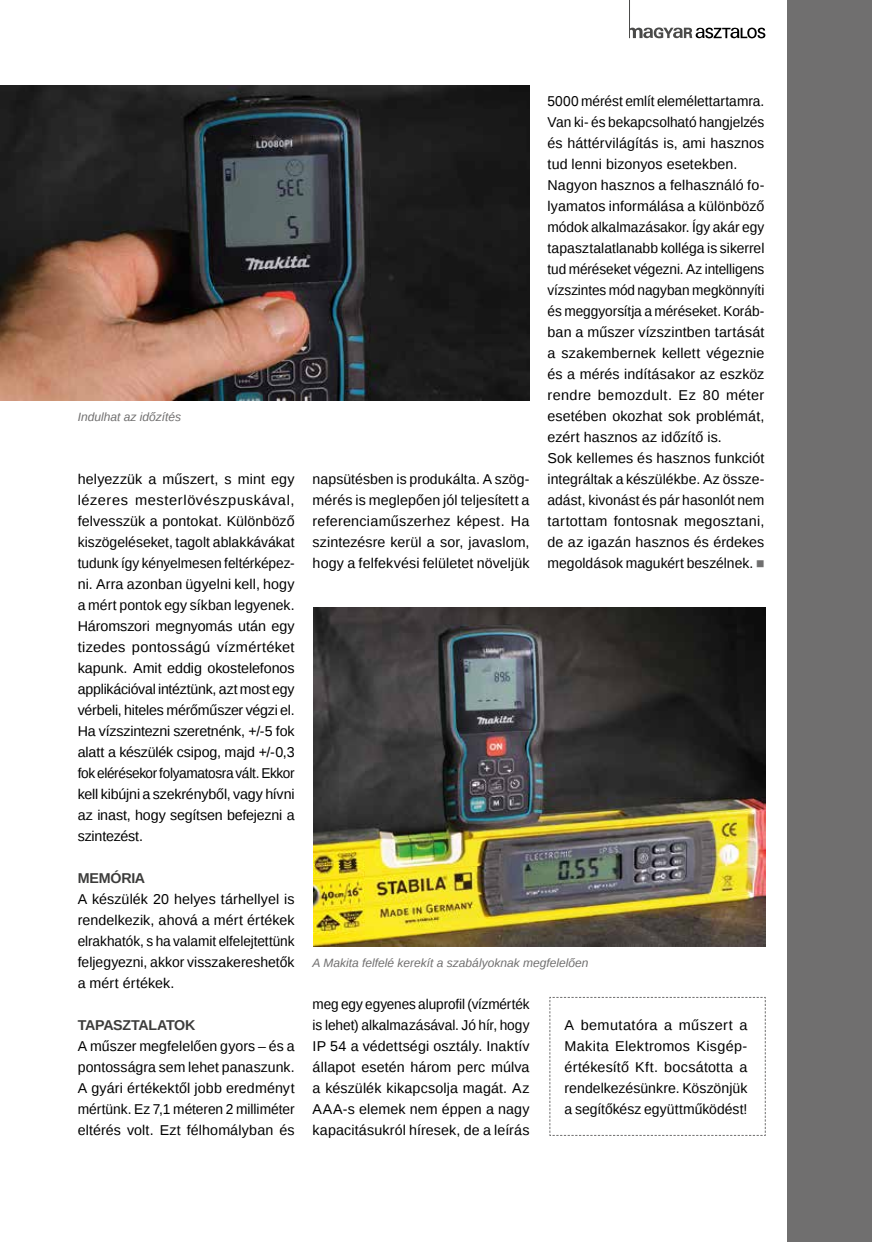
<style>
.page{position:relative;width:872px;height:1242px;background:#fff}
.page>*{position:absolute;margin:0;border:0;box-sizing:border-box;transform-origin:0 0}
.t1{font:14.25px/21px "Liberation Sans";letter-spacing:.005em;color:#000;text-align:justify}
.t2{font:14.25px/21px "Liberation Sans";letter-spacing:.005em;color:#000;scale:.96 1}
.t3{font:14.25px/21px "Liberation Sans";letter-spacing:.005em;color:#000;text-align:justify;scale:.95 1}
.t4{font:700 14.25px "Liberation Sans";letter-spacing:-.02em;color:#3c3c3b}
.t5{font:italic 12px "Liberation Sans";color:#706f6f}
.s1{color:#706f6f}
</style>
<div class="page">
<div style="left:787px;top:0;width:85px;height:1242px;background:#706f6f"></div>
<svg style="left:630px;top:27px;width:135px;height:11px"></svg>
<hr style="left:629px;top:0;width:1px;height:38px;background:#4a4a49">
<img style="left:313px;top:607px;width:452px;height:339px">
<img style="left:0;top:85px;width:529px;height:315px">
<svg style="left:549px;top:996px;width:217px;height:140px"></svg>
<p class="t5" style="left:78px;top:409px;width:105px">Indulhat az időzítés</p>
<p class="t1" style="left:78px;top:469px;width:218px">helyezzük a műszert, s mint egy lézeres mesterlövészpuskával, felvesszük a pontokat. Különböző kiszögeléseket, tagolt ablakkávákat tudunk így kényelmesen feltérképez&shy;ni. Arra azonban ügyelni kell, hogy a mért pontok egy síkban legyenek.<br>Háromszori megnyomás után egy tizedes pontosságú vízmértéket kapunk. Amit eddig okostelefonos applikációval intéztünk, azt most egy vérbeli, hiteles mérőműszer végzi el.<br>Ha vízszintezni szeretnénk, +/-5 fok alatt a készülék csipog, majd +/-0,3 fok elérésekor folyamatosra vált. Ekkor kell kibújni a szekrényből, vagy hívni az inast, hogy segítsen befejezni a szintezést.</p>
<p class="t4" style="left:78px;top:868px;width:69px">MEMÓRIA</p>
<p class="t1" style="left:78px;top:889px;width:218px">A készülék 20 helyes tárhellyel is rendelkezik, ahová a mért értékek elrakhatók, s ha valamit elfelejtettünk feljegyezni, akkor visszakereshetők a mért értékek.</p>
<p class="t4" style="left:78px;top:1015px;width:119px">TAPASZTALATOK</p>
<p class="t1" style="left:78px;top:1036px;width:218px">A műszer megfelelően gyors – és a pontosságra sem lehet panaszunk.<br>A gyári értékektől jobb eredményt mértünk. Ez 7,1 méteren 2 milliméter eltérés volt. Ezt félhomályban és</p>
<p class="t1" style="left:313px;top:469px;width:218px">napsütésben is produkálta. A szög&shy;mérés is meglepően jól teljesített a referenciaműszerhez képest. Ha szintezésre kerül a sor, javaslom, hogy a felfekvési felületet növeljük</p>
<p class="t2" style="left:547px;top:91px;width:227px">5000 mérést említ elemélettartamra.<br>Van ki- és bekapcsolható hangjelzés és háttérvilágítás is, ami hasznos tud lenni bizonyos esetekben.<br>Nagyon hasznos a felhasználó fo&shy;lyamatos informálása a különböző módok alkalmazásakor. Így akár egy tapasztalatlanabb kolléga is sikerrel tud méréseket végezni. Az intelligens vízszintes mód nagyban megkönnyíti és meggyorsítja a méréseket. Koráb&shy;ban a műszer vízszintben tartását a szakembernek kellett végeznie és a mérés indításakor az eszköz rendre bemozdult. Ez 80 méter esetében okozhat sok problémát, ezért hasznos az időzítő is.<br>Sok kellemes és hasznos funkciót integráltak a készülékbe. Az össze&shy;adást, kivonást és pár hasonlót nem tartottam fontosnak megosztani, de az igazán hasznos és érdekes megoldások magukért beszélnek. <span class="s1">■</span></p>
<p class="t5" style="left:313px;top:955px;width:277px">A Makita felfelé kerekít a szabályoknak megfelelően</p>
<p class="t3" style="left:313px;top:994px;width:230px">meg egy egyenes aluprofil (vízmérték is lehet) alkalmazásával. Jó hír, hogy IP 54 a védettségi osztály. Inaktív állapot esetén három perc múlva a készülék kikapcsolja magát. Az AAA-s elemek nem éppen a nagy kapacitásukról híresek, de a leírás</p>
<p class="t1" style="left:564px;top:1015px;width:184px">A bemutatóra a műszert a Makita Elektromos Kisgép&shy;értékesítő Kft. bocsátotta a rendelkezésünkre. Köszönjük a segítőkész együttműködést!</p>
</div>
